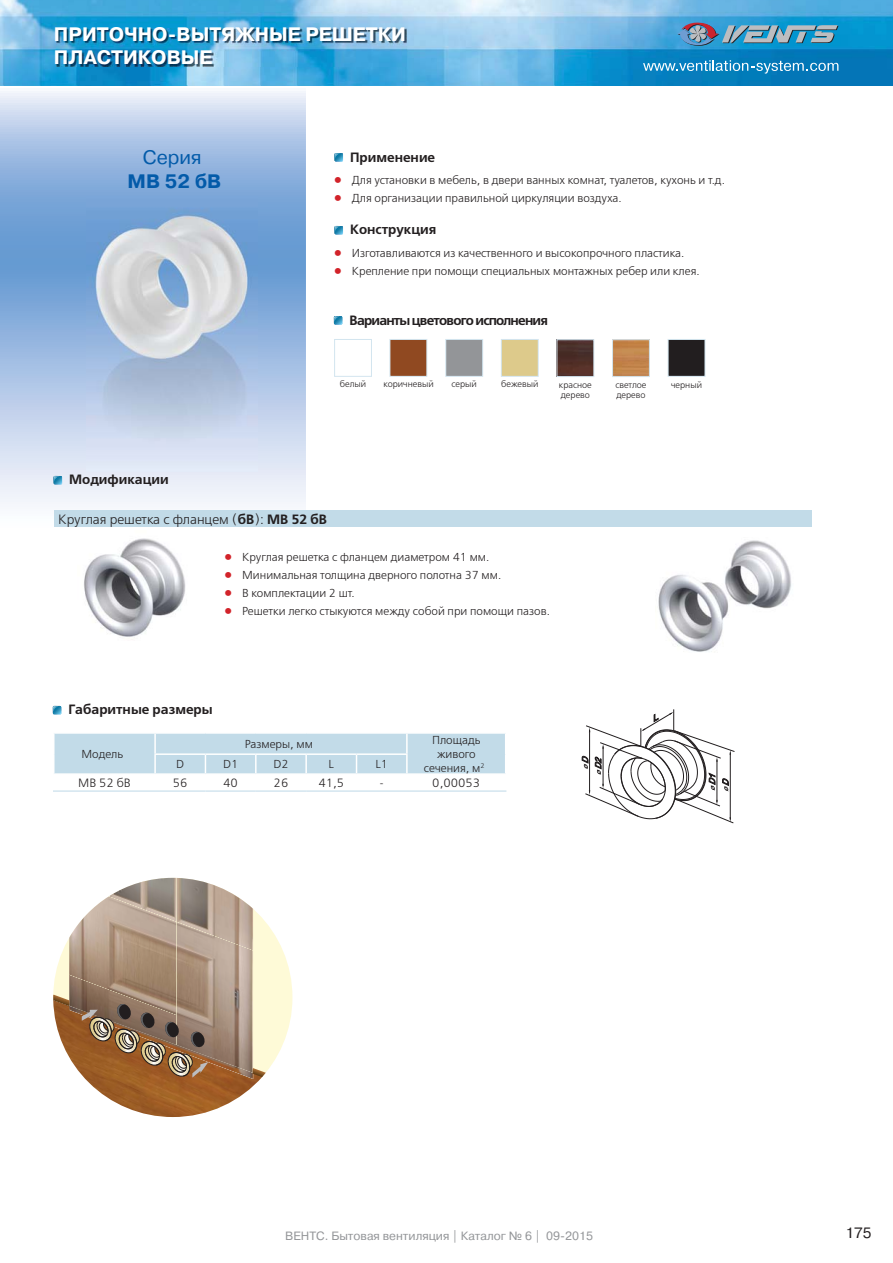
<style>
.page{position:relative;width:893px;height:1263px;background:#fff}
.page>*{position:absolute;margin:0;border:0;box-sizing:border-box;transform-origin:0 0}
.t1{font:700 19.5px/23.4px "Pragmatica C";color:#fff}
.t2{font:700 19.5px "Pragmatica C";color:#035ba9}
.t3{font:19.5px "Pragmatica C";color:#035ba9}
.t4{font:15px "Pragmatica C";color:#231f20}
.t5{font:700 13.5px "Free Set C";color:#231f20}
.t6{font:13.5px "Free Set C";color:#231f20}
.t7{font:700 13.5px "Free Set C";letter-spacing:-.06em;color:#231f20}
.t8{font:12px "Pragmatica C";color:#939598}
.t9{font:12px "Free Set C";color:#231f20}
.t10{font:11.55px/13.8px "Free Set C";color:#231f20;text-align:center}
.t11{font:9px/10.8px "Free Set C";color:#231f20}
.s1{font-weight:700;font-size:17.25px;color:#d2232a}
.s2{font-weight:700}
</style>
<div class="page">
<svg style="left:0;top:85px;width:306px;height:419px;background:#acc5e6"></svg>
<img style="left:0;top:0;width:892px;height:85px">
<svg style="left:677px;top:22px;width:161px;height:24px;background:#5c96b6"></svg>
<svg style="left:643px;top:60px;width:195px;height:14px;background:#3897c9"></svg>
<img style="left:658px;top:540px;width:134px;height:112px">
<svg style="left:334px;top:153px;width:9px;height:8px"></svg>
<svg style="left:334px;top:226px;width:9px;height:8px"></svg>
<div style="left:54px;top:510px;width:758px;height:17px;background:#c2dbe8"></div>
<img style="left:84px;top:538px;width:102px;height:99px">
<svg style="left:582px;top:709px;width:152px;height:114px"></svg>
<svg style="left:53px;top:706px;width:8px;height:8px"></svg>
<svg style="left:54px;top:733px;width:451px;height:41px;background:#c5dde9"></svg>
<hr style="left:53px;top:790px;width:152px;height:2px;background:#d3e5ef">
<hr style="left:205px;top:790px;width:51px;height:2px;background:#d3e5ef">
<hr style="left:256px;top:790px;width:50px;height:2px;background:#d3e5ef">
<hr style="left:306px;top:790px;width:200px;height:2px;background:#d3e5ef">
<svg style="left:334px;top:316px;width:8px;height:8px"></svg>
<div style="left:334px;top:339px;width:38px;height:38px;border:1px solid #d3e5ef"></div>
<div style="left:390px;top:339px;width:37px;height:37px;background:#904921"></div>
<div style="left:389px;top:339px;width:38px;height:38px;border:1px solid #d3e5ef"></div>
<div style="left:446px;top:339px;width:37px;height:37px;background:#939598"></div>
<div style="left:445px;top:339px;width:38px;height:38px;border:1px solid #d3e5ef"></div>
<div style="left:501px;top:339px;width:37px;height:37px;background:#ddca8b"></div>
<div style="left:501px;top:339px;width:38px;height:38px;border:1px solid #d3e5ef"></div>
<img style="left:558px;top:341px;width:34px;height:34px">
<div style="left:556px;top:339px;width:38px;height:38px;border:1px solid #d3e5ef"></div>
<img style="left:614px;top:341px;width:34px;height:34px">
<div style="left:612px;top:339px;width:38px;height:38px;border:1px solid #d3e5ef"></div>
<div style="left:668px;top:339px;width:37px;height:37px;background:#221e1f"></div>
<div style="left:668px;top:339px;width:37px;height:38px;border:1px solid #d3e5ef"></div>
<img style="left:57px;top:29px;width:349px;height:37px">
<img style="left:86px;top:197px;width:171px;height:274px">
<svg style="left:54px;top:476px;width:8px;height:8px"></svg>
<img style="left:132px;top:1110px;width:81px;height:7px">
<svg style="left:53px;top:909px;width:239px;height:201px"></svg>
<img style="left:69px;top:1045px;width:184px;height:34px">
<img style="left:177px;top:878px;width:76px;height:44px">
<img style="left:109px;top:878px;width:68px;height:18px">
<img style="left:69px;top:896px;width:108px;height:79px">
<img style="left:176px;top:922px;width:77px;height:151px">
<img style="left:69px;top:975px;width:108px;height:70px">
<svg style="left:53px;top:995px;width:16px;height:11px"></svg>
<svg style="left:253px;top:1068px;width:13px;height:9px"></svg>
<svg style="left:82px;top:1003px;width:126px;height:75px;background:#8f6d4f"></svg>
<h1 class="t1" style="left:54px;top:23px;width:353px">ПРИТОЧНО-ВЫТЯЖНЫЕ РЕШЕТКИ<br>ПЛАСТИКОВЫЕ</h1>
<h1 class="t3" style="left:143px;top:147px;width:60px">Серия</h1>
<h1 class="t2" style="left:128px;top:170px;width:95px">МВ 52 бВ</h1>
<p class="t5" style="left:69px;top:472px;width:101px">Модификации</p>
<p class="t5" style="left:350px;top:149px;width:87px">Применение</p>
<p class="t10" style="left:334px;top:173px;width:392px"><span class="s1">•</span> Для установки в мебель, в двери ванных комнат, туалетов, кухонь и т.д.</p>
<p class="t10" style="left:334px;top:191px;width:289px"><span class="s1">•</span> Для организации правильной циркуляции воздуха.</p>
<p class="t5" style="left:350px;top:222px;width:88px">Конструкция</p>
<p class="t10" style="left:334px;top:246px;width:351px"><span class="s1">•</span> Изготавливаются из качественного и высокопрочного пластика.</p>
<p class="t10" style="left:334px;top:264px;width:367px"><span class="s1">•</span> Крепление при помощи специальных монтажных ребер или клея.</p>
<p class="t7" style="left:349px;top:312px;width:200px">Варианты цветового исполнения</p>
<p class="t11" style="left:340px;top:379px;width:28px">белый</p>
<p class="t11" style="left:383px;top:379px;width:52px">коричневый</p>
<p class="t11" style="left:451px;top:379px;width:27px">серый</p>
<p class="t11" style="left:501px;top:379px;width:39px">бежевый</p>
<p class="t11" style="left:559px;top:379px;width:34px">красное дерево</p>
<p class="t11" style="left:615px;top:379px;width:33px">светлое дерево</p>
<p class="t11" style="left:671px;top:379px;width:32px">черный</p>
<p class="t6" style="left:58px;top:511px;width:270px">Круглая решетка с фланцем (<span class="s2">бВ</span>): <span class="s2">МВ 52 бВ</span></p>
<p class="t10" style="left:225px;top:550px;width:266px"><span class="s1">•</span> Круглая решетка с фланцем диаметром 41 мм.</p>
<p class="t10" style="left:225px;top:568px;width:278px"><span class="s1">•</span> Минимальная толщина дверного полотна 37 мм.</p>
<p class="t10" style="left:225px;top:586px;width:132px"><span class="s1">•</span> В комплектации 2 шт.</p>
<p class="t10" style="left:225px;top:604px;width:327px"><span class="s1">•</span> Решетки легко стыкуются между собой при помощи пазов.</p>
<p class="t5" style="left:68px;top:702px;width:146px">Габаритные размеры</p>
<p class="t10" style="left:81px;top:747px;width:43px">Модель</p>
<p class="t10" style="left:245px;top:737px;width:70px">Размеры, мм</p>
<p class="t10" style="left:432px;top:733px;width:50px">Площадь живого</p>
<p class="t10" style="left:176px;top:758px;width:9px">D</p>
<p class="t10" style="left:223px;top:758px;width:17px">D1</p>
<p class="t10" style="left:273px;top:758px;width:17px">D2</p>
<p class="t10" style="left:329px;top:758px;width:7px">L</p>
<p class="t10" style="left:375px;top:758px;width:14px">L1</p>
<p class="t10" style="left:424px;top:761px;width:62px">сечения, м<sup>2</sup></p>
<p class="t9" style="left:78px;top:776px;width:54px">МВ 52 бВ</p>
<p class="t9" style="left:173px;top:776px;width:16px">56</p>
<p class="t9" style="left:223px;top:776px;width:16px">40</p>
<p class="t9" style="left:274px;top:776px;width:16px">26</p>
<p class="t9" style="left:318px;top:776px;width:27px">41,5</p>
<p class="t9" style="left:379px;top:776px;width:7px">-</p>
<p class="t9" style="left:432px;top:776px;width:49px">0,00053</p>
<p class="t8" style="left:285px;top:1229px;width:309px">ВЕНТС. Бытовая вентиляция | Каталог № 6 | 09-2015</p>
<p class="t4" style="left:845px;top:1225px;width:28px">175</p>
</div>
